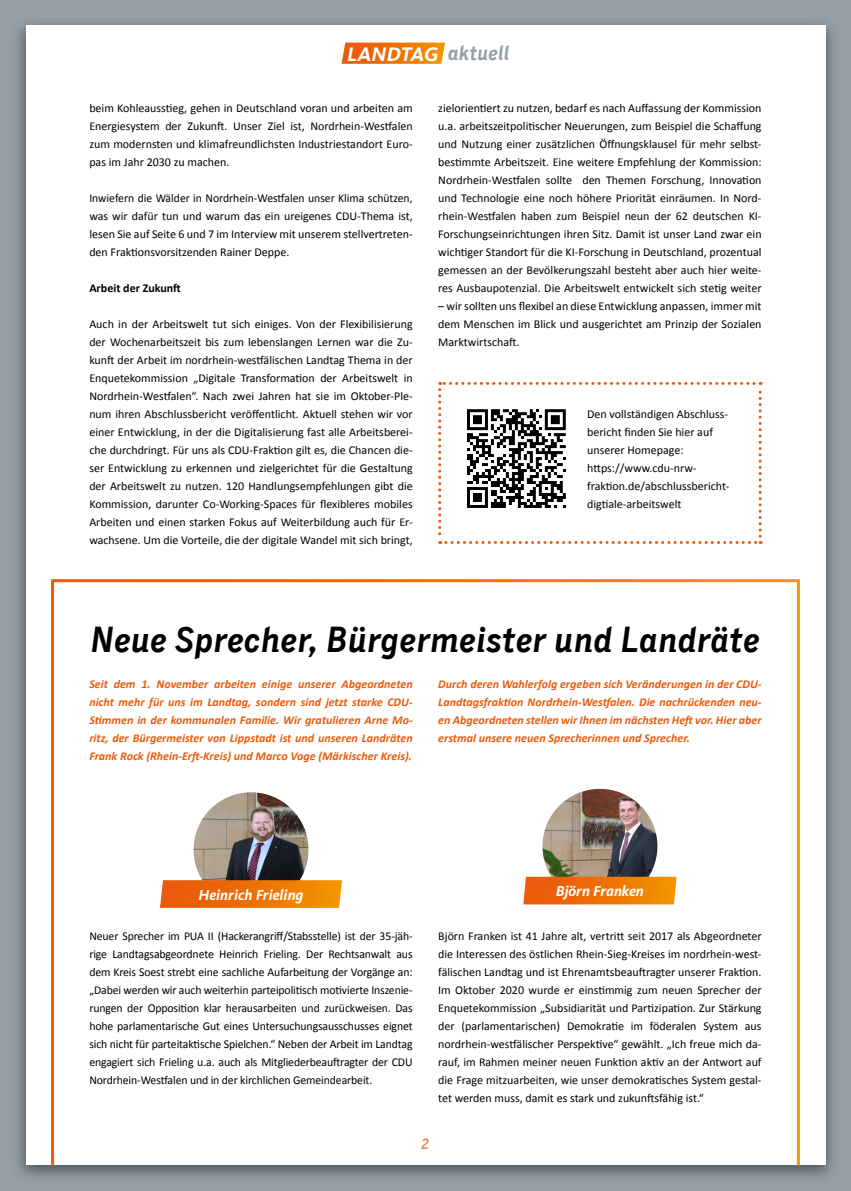
<style>
.page{position:relative;width:851px;height:1191px;background:#fff}
.page>*{position:absolute;margin:0;border:0;box-sizing:border-box;transform-origin:0 0}
.t1{font:italic 700 36px "CDU Skopex";color:#000}
.t2{font:italic 700 20.4px "CDU Kievit Tab";color:#fff}
.t3{font:italic 700 15px "CDU Kievit Tab";color:#fff}
.t4{font:italic 700 15px "CDU Skopex";color:#ea5b0b}
.t5{font:12px/18px "Calibri";color:#000;text-align:justify}
.t6{font:italic 700 12px/18px "Calibri";color:#ea5b0b;text-align:justify}
.t7{font:700 12px "Calibri";color:#000}
.s1{font-family:"CDU Skopex";font-size:20.85px;color:#949fa7}
</style>
<div class="page">
<div style="left:0;top:0;width:850px;height:1191px;background:#949fa7"></div>
<div style="left:11px;top:15px;width:828px;height:1168px;background:#000;opacity:.5"></div>
<div style="left:26px;top:26px;width:799px;height:1139px;background:#fff"></div>
<svg style="left:341px;top:43px;width:104px;height:21px;background:#ee7911"></svg>
<img style="left:542px;top:789px;width:115px;height:114px;border-radius:57px">
<img style="left:193px;top:792px;width:115px;height:115px;border-radius:57px">
<svg style="left:160px;top:880px;width:182px;height:28px;background:#ed750a"></svg>
<svg style="left:523px;top:876px;width:153px;height:28px;background:#eb750c"></svg>
<svg style="left:438px;top:382px;width:323px;height:162px"></svg>
<div style="left:51px;top:579px;width:748px;height:588px;border:3px solid #fff"></div>
<h2 class="t2" style="left:346px;top:42px;width:165px">LANDTAG <span class="s1">aktuell</span></h2>
<p class="t5" style="left:89px;top:99px;width:325px">beim Kohleausstieg, gehen in Deutschland voran und arbeiten am Energiesystem der Zukunft. Unser Ziel ist, Nordrhein-Westfalen zum modernsten und klimafreundlichsten Industriestandort Euro&shy;pas im Jahr 2030 zu machen.</p>
<p class="t5" style="left:89px;top:189px;width:325px">Inwiefern die Wälder in Nordrhein-Westfalen unser Klima schützen, was wir dafür tun und warum das ein ureigenes CDU-Thema ist, lesen Sie auf Seite 6 und 7 im Interview mit unserem stellvertreten&shy;den Fraktionsvorsitzenden Rainer Deppe.</p>
<p class="t7" style="left:89px;top:280px;width:93px">Arbeit der Zukunft</p>
<p class="t5" style="left:89px;top:315px;width:325px">Auch in der Arbeitswelt tut sich einiges. Von der Flexibilisierung der Wochenarbeitszeit bis zum lebenslangen Lernen war die Zu&shy;kunft der Arbeit im nordrhein-westfälischen Landtag Thema in der Enquetekommission „Digitale Transformation der Arbeitswelt in Nordrhein-Westfalen“. Nach zwei Jahren hat sie im Oktober-Ple&shy;num ihren Abschlussbericht veröffentlicht. Aktuell stehen wir vor einer Entwicklung, in der die Digitalisierung fast alle Arbeitsberei&shy;che durchdringt. Für uns als CDU-Fraktion gilt es, die Chancen die&shy;ser Entwicklung zu erkennen und zielgerichtet für die Gestaltung der Arbeitswelt zu nutzen. 120 Handlungsempfehlungen gibt die Kommission, darunter Co-Working-Spaces für flexibleres mobiles Arbeiten und einen starken Fokus auf Weiterbildung auch für Er&shy;wachsene. Um die Vorteile, die der digitale Wandel mit sich bringt,</p>
<p class="t5" style="left:438px;top:99px;width:325px">zielorientiert zu nutzen, bedarf es nach Auffassung der Kommission u.a. arbeitszeitpolitischer Neuerungen, zum Beispiel die Schaffung und Nutzung einer zusätzlichen Öffnungsklausel für mehr selbst&shy;bestimmte Arbeitszeit. Eine weitere Empfehlung der Kommission:<br>Nordrhein-Westfalen sollte den Themen Forschung, Innovation und Technologie eine noch höhere Priorität einräumen. In Nord&shy;rhein-Westfalen haben zum Beispiel neun der 62 deutschen KI-Forschungseinrichtungen ihren Sitz. Damit ist unser Land zwar ein wichtiger Standort für die KI-Forschung in Deutschland, prozentual gemessen an der Bevölkerungszahl besteht aber auch hier weite&shy;res Ausbaupotenzial. Die Arbeitswelt entwickelt sich stetig weiter</p>
<p class="t5" style="left:438px;top:297px;width:325px">– wir sollten uns flexibel an diese Entwicklung anpassen, immer mit dem Menschen im Blick und ausgerichtet am Prinzip der Sozialen Marktwirtschaft.</p>
<p class="t5" style="left:587px;top:405px;width:144px;text-align:left">Den vollständigen Abschluss&shy;bericht finden Sie hier auf unserer Homepage: https://www.cdu-nrw&shy;fraktion.de/abschlussbericht&shy;digtiale-arbeitswelt</p>
<h1 class="t1" style="left:91px;top:618px;width:670px">Neue Sprecher, Bürgermeister und Landräte</h1>
<p class="t6" style="left:89px;top:674px;width:325px">Seit dem 1. November arbeiten einige unserer Abgeordneten nicht mehr für uns im Landtag, sondern sind jetzt starke CDU-Stimmen in der kommunalen Familie. Wir gratulieren Arne Mo&shy;ritz, der Bürgermeister von Lippstadt ist und unseren Landräten Frank Rock (Rhein-Erft-Kreis) und Marco Voge (Märkischer Kreis).</p>
<p class="t6" style="left:438px;top:674px;width:325px">Durch deren Wahlerfolg ergeben sich Veränderungen in der CDU-Landtagsfraktion Nordrhein-Westfalen. Die nachrückenden neu&shy;en Abgeordneten stellen wir Ihnen im nächsten Heft vor. Hier aber erstmal unsere neuen Sprecherinnen und Sprecher.</p>
<p class="t3" style="left:198px;top:885px;width:107px">Heinrich Frieling</p>
<p class="t3" style="left:555px;top:882px;width:90px">Björn Franken</p>
<p class="t5" style="left:89px;top:927px;width:325px">Neuer Sprecher im PUA II (Hackerangriff/Stabsstelle) ist der 35-jäh&shy;rige Landtagsabgeordnete Heinrich Frieling. Der Rechtsanwalt aus dem Kreis Soest strebt eine sachliche Aufarbeitung der Vorgänge an: „Dabei werden wir auch weiterhin parteipolitisch motivierte Inszenie&shy;rungen der Opposition klar herausarbeiten und zurückweisen. Das hohe parlamentarische Gut eines Untersuchungsausschusses eignet sich nicht für parteitaktische Spielchen.“ Neben der Arbeit im Landtag engagiert sich Frieling u.a. auch als Mitgliederbeauftragter der CDU Nordrhein-Westfalen und in der kirchlichen Gemeindearbeit.</p>
<p class="t5" style="left:438px;top:927px;width:325px">Björn Franken ist 41 Jahre alt, vertritt seit 2017 als Abgeordneter die Interessen des östlichen Rhein-Sieg-Kreises im nordrhein-west&shy;fälischen Landtag und ist Ehrenamtsbeauftragter unserer Fraktion.<br>Im Oktober 2020 wurde er einstimmig zum neuen Sprecher der Enquetekommission „Subsidiarität und Partizipation. Zur Stärkung der (parlamentarischen) Demokratie im föderalen System aus nordrhein-westfälischer Perspektive“ gewählt. „Ich freue mich da&shy;rauf, im Rahmen meiner neuen Funktion aktiv an der Antwort auf die Frage mitzuarbeiten, wie unser demokratisches System gestal&shy;tet werden muss, damit es stark und zukunftsfähig ist.“</p>
<p class="t4" style="left:421px;top:1134px;width:9px">2</p>
</div>
